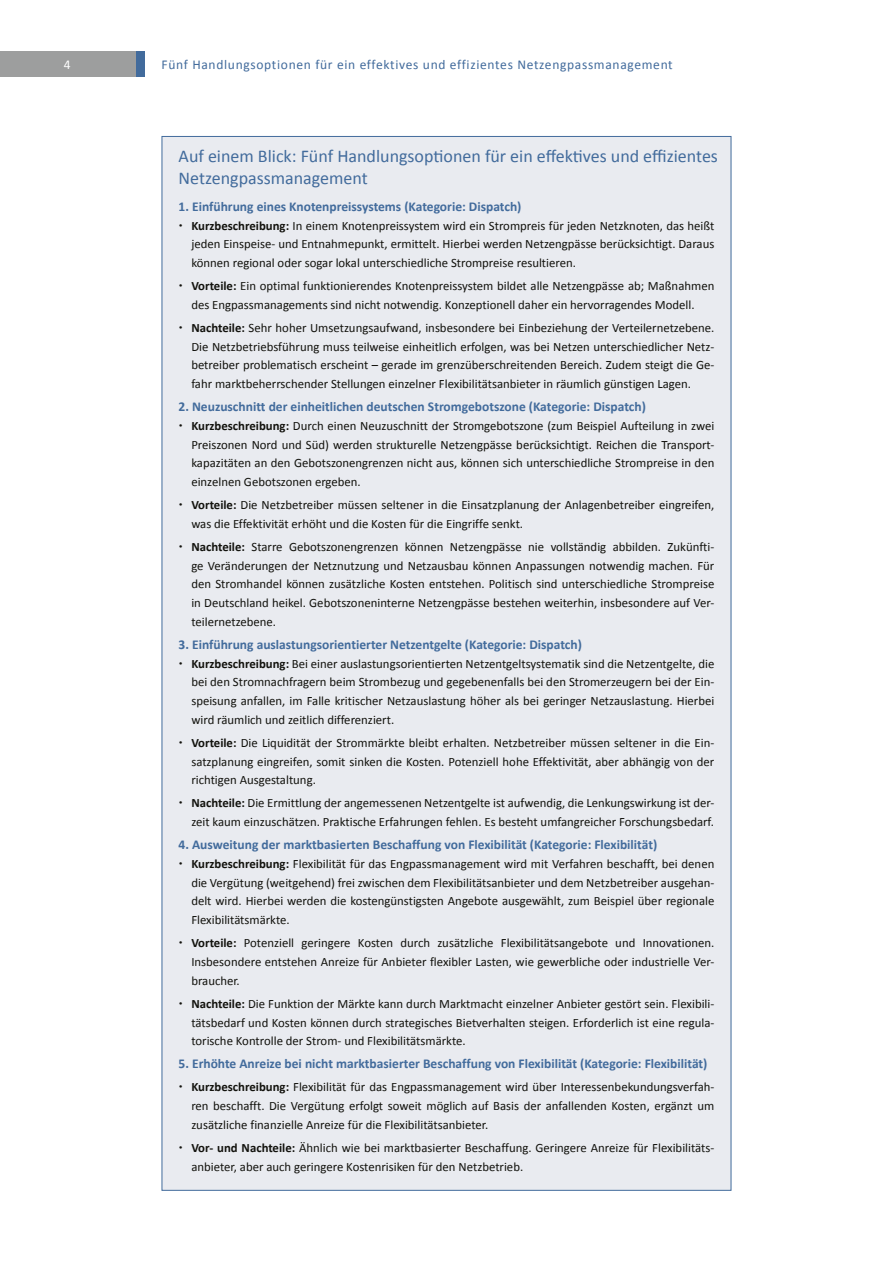
<style>
.page{position:relative;width:893px;height:1263px;background:#fff}
.page>*{position:absolute;margin:0;border:0;box-sizing:border-box;transform-origin:0 0}
.H1_KF{font:18px/21.6px "Calibri";color:#426b9c}
.Kasten_Copy{font:700 13.5px "Calibri";color:#426b9c}
.KZ_links{font:13.5px "Calibri";letter-spacing:.05em;color:#426b9c}
.t1{font:13.5px "Calibri";color:#fff}
.t2{font:12.75px/18.8px "Calibri";color:#12120d;text-align:justify}
.s1{font-weight:700}
</style>
<div class="page">
<div style="left:136px;top:51px;width:9px;height:26px;background:#426b9c"></div>
<div style="left:0;top:51px;width:136px;height:26px;background:#9d9e9e"></div>
<div style="left:162px;top:136px;width:569px;height:1055px;background:#e9ebf0;border:1px solid #426b9c"></div>
<p class="t1" style="left:64px;top:56px;width:8px">4</p>
<p class="KZ_links" style="left:162px;top:56px;width:513px">Fünf Handlungsoptionen für ein effektives und effizientes Netzengpassmanagement</p>
<p class="H1_KF" style="left:179px;top:145px;width:541px">Auf einem Blick: Fünf Handlungsoptionen für ein effektives und effizientes<br>Netzengpassmanagement</p>
<p class="Kasten_Copy" style="left:179px;top:198px;width:344px">1. Einführung eines Knotenpreissystems (Kategorie: Dispatch)</p>
<p class="t2" style="left:191px;top:216px;width:524px"><span class="s1">Kurzbeschreibung:</span> In einem Knotenpreissystem wird ein Strompreis für jeden Netzknoten, das heißt jeden Einspeise- und Entnahmepunkt, ermittelt. Hierbei werden Netzengpässe berücksichtigt. Daraus können regional oder sogar lokal unterschiedliche Strompreise resultieren.</p>
<p class="t2" style="left:191px;top:277px;width:524px"><span class="s1">Vorteile:</span> Ein optimal funktionierendes Knotenpreissystem bildet alle Netzengpässe ab; Maßnahmen des Engpassmanagements sind nicht notwendig. Konzeptionell daher ein hervorragendes Modell.</p>
<p class="t2" style="left:191px;top:318px;width:524px"><span class="s1">Nachteile:</span> Sehr hoher Umsetzungsaufwand, insbesondere bei Einbeziehung der Verteilernetzebene.<br>Die Netzbetriebsführung muss teilweise einheitlich erfolgen, was bei Netzen unterschiedlicher Netz&shy;betreiber problematisch erscheint – gerade im grenzüberschreitenden Bereich. Zudem steigt die Ge&shy;fahr marktbeherrschender Stellungen einzelner Flexibilitätsanbieter in räumlich günstigen Lagen.</p>
<p class="Kasten_Copy" style="left:179px;top:398px;width:469px">2. Neuzuschnitt der einheitlichen deutschen Stromgebotszone (Kategorie: Dispatch)</p>
<p class="t2" style="left:191px;top:416px;width:524px"><span class="s1">Kurzbeschreibung:</span> Durch einen Neuzuschnitt der Stromgebotszone (zum Beispiel Aufteilung in zwei Preiszonen Nord und Süd) werden strukturelle Netzengpässe berücksichtigt. Reichen die Transport&shy;kapazitäten an den Gebotszonengrenzen nicht aus, können sich unterschiedliche Strompreise in den einzelnen Gebotszonen ergeben.</p>
<p class="t2" style="left:191px;top:496px;width:524px"><span class="s1">Vorteile:</span> Die Netzbetreiber müssen seltener in die Einsatzplanung der Anlagenbetreiber eingreifen, was die Effektivität erhöht und die Kosten für die Eingriffe senkt.</p>
<p class="t2" style="left:191px;top:537px;width:524px"><span class="s1">Nachteile:</span> Starre Gebotszonengrenzen können Netzengpässe nie vollständig abbilden. Zukünfti&shy;ge Veränderungen der Netznutzung und Netzausbau können Anpassungen notwendig machen. Für den Stromhandel können zusätzliche Kosten entstehen. Politisch sind unterschiedliche Strompreise in Deutschland heikel. Gebotszoneninterne Netzengpässe bestehen weiterhin, insbesondere auf Ver&shy;teilernetzebene.</p>
<p class="Kasten_Copy" style="left:179px;top:636px;width:405px">3. Einführung auslastungsorientierter Netzentgelte (Kategorie: Dispatch)</p>
<p class="t2" style="left:191px;top:654px;width:524px"><span class="s1">Kurzbeschreibung:</span> Bei einer auslastungsorientierten Netzentgeltsystematik sind die Netzentgelte, die bei den Stromnachfragern beim Strombezug und gegebenenfalls bei den Stromerzeugern bei der Ein&shy;speisung anfallen, im Falle kritischer Netzauslastung höher als bei geringer Netzauslastung. Hierbei wird räumlich und zeitlich differenziert.</p>
<p class="t2" style="left:191px;top:733px;width:524px"><span class="s1">Vorteile:</span> Die Liquidität der Strommärkte bleibt erhalten. Netzbetreiber müssen seltener in die Ein&shy;satzplanung eingreifen, somit sinken die Kosten. Potenziell hohe Effektivität, aber abhängig von der richtigen Ausgestaltung.</p>
<p class="t2" style="left:191px;top:794px;width:524px"><span class="s1">Nachteile:</span> Die Ermittlung der angemessenen Netzentgelte ist aufwendig, die Lenkungswirkung ist der&shy;zeit kaum einzuschätzen. Praktische Erfahrungen fehlen. Es besteht umfangreicher Forschungsbedarf.</p>
<p class="Kasten_Copy" style="left:179px;top:836px;width:480px">4. Ausweitung der marktbasierten Beschaffung von Flexibilität (Kategorie: Flexibilität)</p>
<p class="t2" style="left:191px;top:854px;width:524px"><span class="s1">Kurzbeschreibung:</span> Flexibilität für das Engpassmanagement wird mit Verfahren beschafft, bei denen die Vergütung (weitgehend) frei zwischen dem Flexibilitätsanbieter und dem Netzbetreiber ausgehan&shy;delt wird. Hierbei werden die kostengünstigsten Angebote ausgewählt, zum Beispiel über regionale Flexibilitätsmärkte.</p>
<p class="t2" style="left:191px;top:934px;width:524px"><span class="s1">Vorteile:</span> Potenziell geringere Kosten durch zusätzliche Flexibilitätsangebote und Innovationen.<br>Insbesondere entstehen Anreize für Anbieter flexibler Lasten, wie gewerbliche oder industrielle Ver&shy;braucher.</p>
<p class="t2" style="left:191px;top:994px;width:524px"><span class="s1">Nachteile:</span> Die Funktion der Märkte kann durch Marktmacht einzelner Anbieter gestört sein. Flexibili&shy;tätsbedarf und Kosten können durch strategisches Bietverhalten steigen. Erforderlich ist eine regula&shy;torische Kontrolle der Strom- und Flexibilitätsmärkte.</p>
<p class="Kasten_Copy" style="left:179px;top:1055px;width:530px">5. Erhöhte Anreize bei nicht marktbasierter Beschaffung von Flexibilität (Kategorie: Flexibilität)</p>
<p class="t2" style="left:191px;top:1078px;width:524px"><span class="s1">Kurzbeschreibung:</span> Flexibilität für das Engpassmanagement wird über Interessenbekundungsverfah&shy;ren beschafft. Die Vergütung erfolgt soweit möglich auf Basis der anfallenden Kosten, ergänzt um zusätzliche finanzielle Anreize für die Flexibilitätsanbieter.</p>
<p class="t2" style="left:191px;top:1138px;width:524px"><span class="s1">Vor- und Nachteile:</span> Ähnlich wie bei marktbasierter Beschaffung. Geringere Anreize für Flexibilitäts&shy;anbieter, aber auch geringere Kostenrisiken für den Netzbetrieb.</p>
</div>
